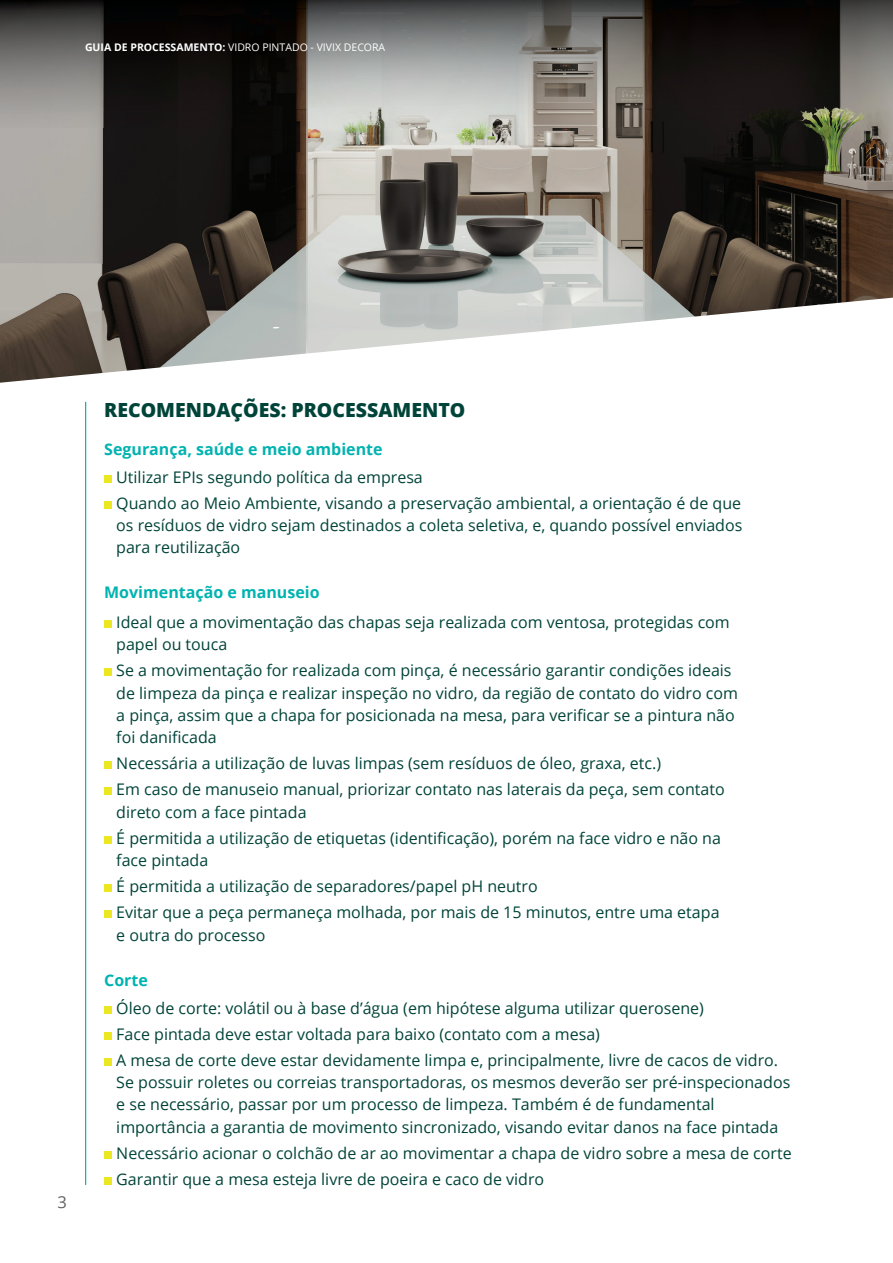
<style>
.page{position:relative;width:893px;height:1263px;background:#fff}
.page>*{position:absolute;margin:0;border:0;box-sizing:border-box;transform-origin:0 0}
.t1{font:800 19.5px "Open Sans";color:#004439}
.t2{font:16.5px "Open Sans";color:#636366}
.t3{font:16.05px/26.1px "Open Sans";color:#004439}
.t4{font:700 16.05px "Open Sans";color:#00b3b0}
.t5{font:10.5px "Open Sans";color:#fff}
.s1{font-weight:700}
</style>
<div class="page">
<img style="left:0;top:128px;width:893px;height:255px">
<div style="left:104px;top:620px;width:8px;height:8px;background:#ebe823"></div>
<div style="left:104px;top:668px;width:8px;height:8px;background:#ebe823"></div>
<div style="left:104px;top:761px;width:8px;height:8px;background:#ebe823"></div>
<div style="left:104px;top:787px;width:8px;height:8px;background:#ebe823"></div>
<div style="left:104px;top:836px;width:8px;height:8px;background:#ebe823"></div>
<div style="left:104px;top:884px;width:8px;height:8px;background:#ebe823"></div>
<div style="left:104px;top:910px;width:8px;height:8px;background:#ebe823"></div>
<div style="left:104px;top:1005px;width:8px;height:8px;background:#ebe823"></div>
<div style="left:104px;top:1032px;width:8px;height:7px;background:#ebe823"></div>
<div style="left:104px;top:1058px;width:8px;height:7px;background:#ebe823"></div>
<div style="left:104px;top:1151px;width:8px;height:8px;background:#ebe823"></div>
<div style="left:104px;top:1177px;width:8px;height:8px;background:#ebe823"></div>
<div style="left:104px;top:475px;width:8px;height:8px;background:#ebe823"></div>
<div style="left:104px;top:501px;width:8px;height:8px;background:#ebe823"></div>
<hr style="left:85px;top:402px;width:1px;height:783px;background:#00b3b0">
<img style="left:0;top:0;width:893px;height:128px">
<p class="t5" style="left:85px;top:40px;width:302px"><span class="s1">GUIA DE PROCESSAMENTO:</span> VIDRO PINTADO - VIVIX DECORA</p>
<p class="t2" style="left:57px;top:1190px;width:11px">3</p>
<p class="t1" style="left:104px;top:395px;width:363px">RECOMENDAÇÕES: PROCESSAMENTO</p>
<p class="t4" style="left:104px;top:437px;width:280px">Segurança, saúde e meio ambiente</p>
<p class="t3" style="left:116px;top:463px;width:626px">Utilizar EPIs segundo política da empresa<br>Quando ao Meio Ambiente, visando a preservação ambiental, a orientação é de que</p>
<p class="t3" style="left:116px;top:514px;width:628px;line-height:22.4px">os resíduos de vidro sejam destinados a coleta seletiva, e, quando possível enviados para reutilização</p>
<p class="t4" style="left:104px;top:581px;width:217px">Movimentação e manuseio</p>
<p class="t3" style="left:116px;top:610px;width:615px;line-height:22.4px">Ideal que a movimentação das chapas seja realizada com ventosa, protegidas com papel ou touca</p>
<p class="t3" style="left:116px;top:659px;width:623px;line-height:22.4px">Se a movimentação for realizada com pinça, é necessário garantir condições ideais de limpeza da pinça e realizar inspeção no vidro, da região de contato do vidro com a pinça, assim que a chapa for posicionada na mesa, para verificar se a pintura não foi danificada</p>
<p class="t3" style="left:116px;top:750px;width:610px">Necessária a utilização de luvas limpas (sem resíduos de óleo, graxa, etc.)<br>Em caso de manuseio manual, priorizar contato nas laterais da peça, sem contato</p>
<p class="t3" style="left:116px;top:798px;width:606px">direto com a face pintada<br>É permitida a utilização de etiquetas (identificação), porém na face vidro e não na</p>
<p class="t3" style="left:116px;top:847px;width:605px">face pintada<br>É permitida a utilização de separadores/papel pH neutro<br>Evitar que a peça permaneça molhada, por mais de 15 minutos, entre uma etapa</p>
<p class="t3" style="left:116px;top:921px;width:151px">e outra do processo</p>
<p class="t4" style="left:104px;top:969px;width:45px">Corte</p>
<p class="t3" style="left:116px;top:994px;width:663px">Óleo de corte: volátil ou à base d’água (em hipótese alguma utilizar querosene)<br>Face pintada deve estar voltada para baixo (contato com a mesa)<br>A mesa de corte deve estar devidamente limpa e, principalmente, livre de cacos de vidro.</p>
<p class="t3" style="left:116px;top:1070px;width:675px;line-height:22.4px">Se possuir roletes ou correias transportadoras, os mesmos deverão ser pré-inspecionados e se necessário, passar por um processo de limpeza. Também é de fundamental importância a garantia de movimento sincronizado, visando evitar danos na face pintada</p>
<p class="t3" style="left:116px;top:1139px;width:677px">Necessário acionar o colchão de ar ao movimentar a chapa de vidro sobre a mesa de corte<br>Garantir que a mesa esteja livre de poeira e caco de vidro</p>
</div>
